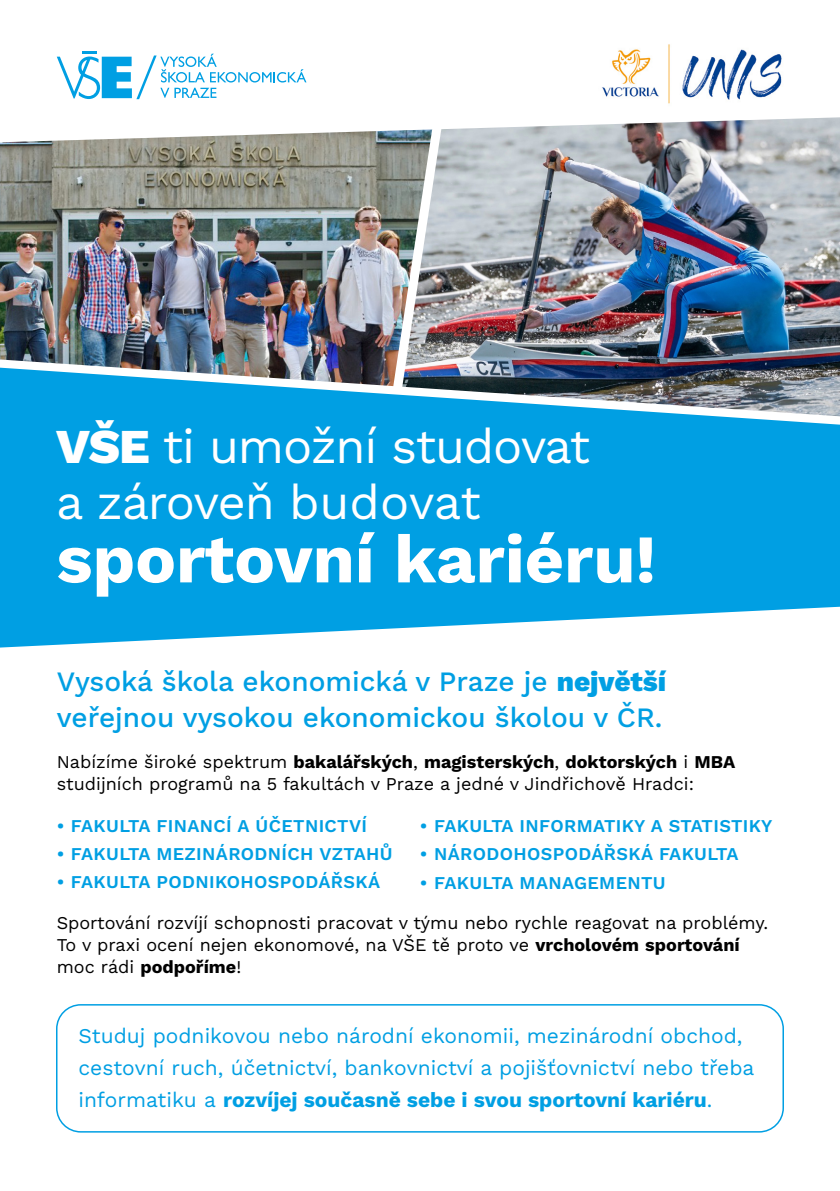
<style>
.page{position:relative;width:840px;height:1191px;background:#fff}
.page>*{position:absolute;margin:0;border:0;box-sizing:border-box;transform-origin:0 0}
.t1{font:700 68px "Work Sans";color:#fff}
.t2{font:48.6px/56px "Work Sans";letter-spacing:-.025em;color:#fff}
.t3{font:500 28px/36px "Work Sans";color:#009fe3}
.t4{font:21px/32px "Work Sans";color:#009fe3}
.t5{font:18px/22px "Work Sans";color:#000}
.t6{font:600 18px "Work Sans";letter-spacing:.02em;color:#009fe3}
.s1{font-weight:800}
.s2{font-weight:700}
</style>
<div class="page">
<div style="left:56px;top:1004px;width:727px;height:128px;border:2px solid #009fe3;border-radius:24px"></div>
<svg style="left:0;top:386px;width:839px;height:261px;fill:#009fe3"></svg>
<img style="left:402px;top:142px;width:437px;height:274px">
<img style="left:0;top:142px;width:433px;height:244px">
<svg style="left:12px;top:53px;width:827px;height:89px"></svg>
<img style="left:578px;top:44px;width:227px;height:67px">
<svg style="left:57px;top:54px;width:249px;height:45px"></svg>
<hr style="left:82px;top:51px;width:15px;height:3px;background:#009fe3">
<h2 class="t2" style="left:56px;top:416px;width:535px"><span class="s1">VŠE</span> ti umožní studovat a zároveň budovat</h2>
<h1 class="t1" style="left:56px;top:507px;width:601px">sportovní kariéru!</h1>
<h3 class="t3" style="left:57px;top:662px;width:610px">Vysoká škola ekonomická v Praze je <span class="s1">největší </span>veřejnou vysokou ekonomickou školou v ČR.</h3>
<p class="t5" style="left:57px;top:750px;width:679px">Nabízíme široké spektrum <span class="s2">bakalářských</span>, <span class="s2">magisterských</span>, <span class="s2">doktorských</span> i <span class="s2">MBA </span>studijních programů na 5 fakultách v Praze a jedné v Jindřichově Hradci:</p>
<p class="t6" style="left:57px;top:812px;width:312px">• FAKULTA FINANCÍ A ÚČETNICTVÍ</p>
<p class="t6" style="left:57px;top:840px;width:337px">• FAKULTA MEZINÁRODNÍCH VZTAHŮ</p>
<p class="t6" style="left:57px;top:868px;width:324px">• FAKULTA PODNIKOHOSPODÁŘSKÁ</p>
<p class="t6" style="left:420px;top:812px;width:354px">• FAKULTA INFORMATIKY A STATISTIKY</p>
<p class="t6" style="left:420px;top:840px;width:320px">• NÁRODOHOSPODÁŘSKÁ FAKULTA</p>
<p class="t6" style="left:420px;top:868px;width:247px">• FAKULTA MANAGEMENTU</p>
<p class="t5" style="left:57px;top:911px;width:712px">Sportování rozvíjí schopnosti pracovat v týmu nebo rychle reagovat na problémy.<br>To v praxi ocení nejen ekonomové, na VŠE tě proto ve <span class="s2">vrcholovém sportování </span>moc rádi <span class="s2">podpoříme</span>!</p>
<p class="t4" style="left:78px;top:1019px;width:677px">Studuj podnikovou nebo národní ekonomii, mezinárodní obchod, cestovní ruch, účetnictví, bankovnictví a pojišťovnictví nebo třeba informatiku a <span class="s2">rozvíjej současně sebe i svou sportovní kariéru</span>.</p>
</div>
